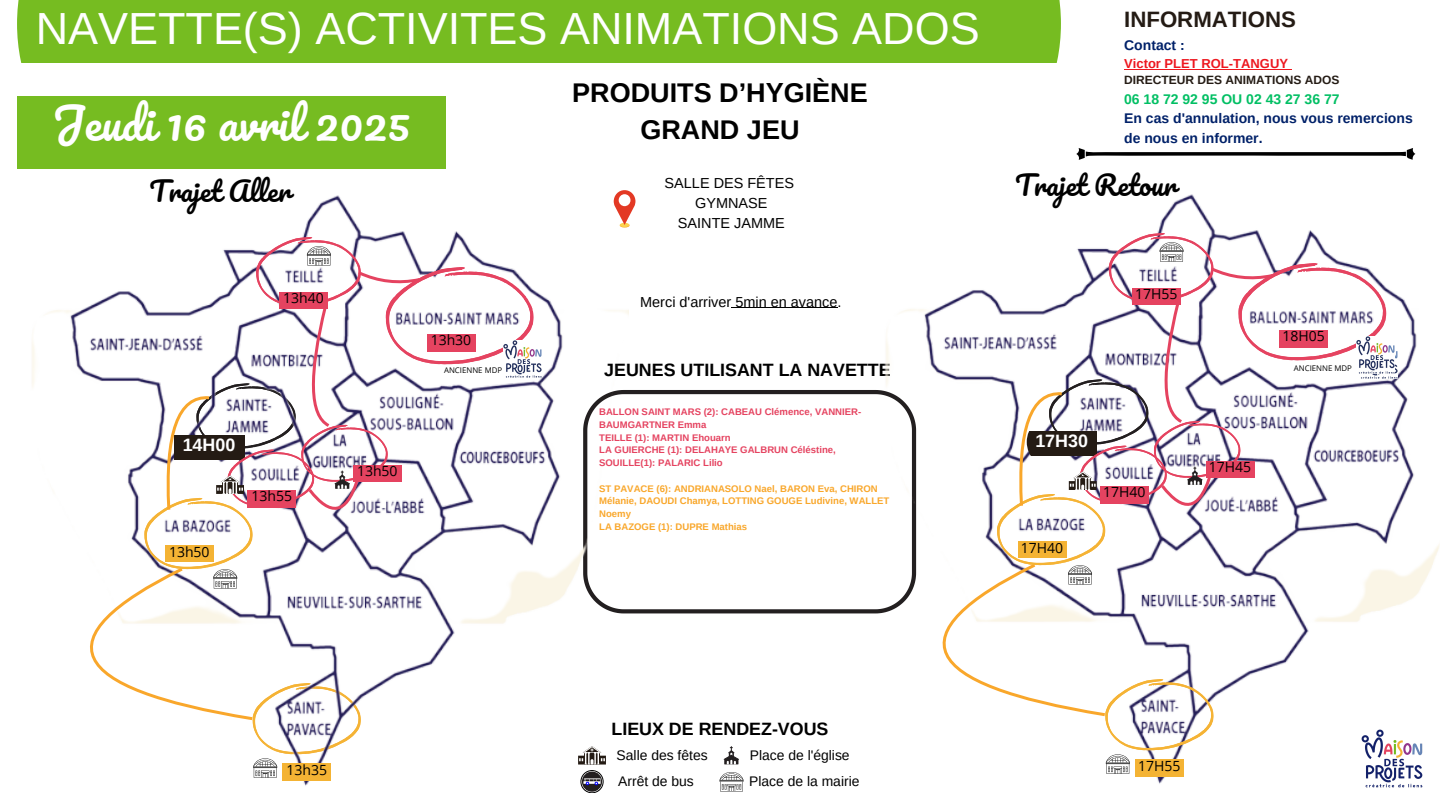
<style>
.page{position:relative;width:1440px;height:810px;background:#fff}
.page>*{position:absolute;margin:0;border:0;box-sizing:border-box;transform-origin:0 0}
.t1{font:45px "Arimo";color:#fff}
.t2{font:43.7px "Pacifico";color:#fff}
.t3{font:700 27px "Arimo";color:#000}
.t4{font:27px "Pacifico";color:#000}
.t5{font:700 22.3px "Arimo";color:#241b14}
.t6{font:700 17.9px "Arimo";color:#fff}
.t7{font:700 17.8px "Arimo";color:#000}
.t8{font:14.5px/20.2px "Arimo";color:#000;text-align:center}
.t9{font:700 14px/19.5px "Arimo";color:#002169}
.t10{font:14px "Open Sans";color:#000}
.t11{font:700 14px "Arimo";color:#00bf63}
.t12{font:13.9px "Arimo";color:#000}
.t13{font:700 13px "Arimo";color:#ed171f}
.t14{font:700 12px "Arimo";color:#241b14}
.t15{font:700 9.6px/12.8px "Arimo";color:#e54360}
.t16{font:700 9.6px/12.8px "Arimo";color:#f9a72b}
.t17{font:7.9px "Open Sans";color:#000}
</style>
<div class="page">
<div style="left:17px;top:0;width:1044px;height:62px;background:#76bc21"></div>
<svg style="left:628px;top:190px;width:7px;height:37px"></svg>
<svg style="left:619px;top:194px;width:12px;height:12px"></svg>
<div style="left:17px;top:96px;width:428px;height:73px;background:#76bc21"></div>
<svg style="left:724px;top:746px;width:15px;height:18px"></svg>
<svg style="left:720px;top:772px;width:24px;height:19px"></svg>
<svg style="left:1076px;top:148px;width:339px;height:12px"></svg>
<hr style="left:731px;top:307px;width:107px;height:1px;background:#000">
<svg style="left:628px;top:390px;width:242px;height:223px"></svg>
<hr style="left:1124px;top:69px;width:164px;height:1px;background:#ed171f">
<img style="left:32px;top:190px;width:596px;height:603px">
<svg style="left:39px;top:565px;width:219px;height:224px"></svg>
<svg style="left:253px;top:683px;width:108px;height:97px"></svg>
<img style="left:870px;top:194px;width:570px;height:594px">
<img style="left:534px;top:340px;width:8px;height:37px">
<img style="left:1386px;top:342px;width:11px;height:37px">
<svg style="left:139px;top:237px;width:395px;height:352px"></svg>
<svg style="left:891px;top:561px;width:219px;height:224px"></svg>
<svg style="left:1105px;top:679px;width:109px;height:97px"></svg>
<img style="left:1386px;top:337px;width:8px;height:36px">
<svg style="left:992px;top:233px;width:394px;height:352px"></svg>
<h3 class="t1" style="left:36px;top:4px;width:945px">NAVETTE(S) ACTIVITES ANIMATIONS ADOS</h3>
<p class="t3" style="left:572px;top:77px;width:297px">PRODUITS D’HYGIÈNE</p>
<h2 class="t2" style="left:52px;top:101px;width:360px">Jeudi 16 avril 2025</h2>
<p class="t3" style="left:640px;top:115px;width:161px">GRAND JEU</p>
<p class="t5" style="left:1124px;top:7px;width:173px">INFORMATIONS</p>
<p class="t9" style="left:1124px;top:35px;width:62px">Contact :</p>
<p class="t13" style="left:1124px;top:57px;width:165px">Victor PLET ROL-TANGUY</p>
<h4 class="t14" style="left:1124px;top:73px;width:217px">DIRECTEUR DES ANIMATIONS ADOS</h4>
<p class="t11" style="left:1124px;top:91px;width:217px">06 18 72 92 95 OU 02 43 27 36 77</p>
<p class="t9" style="left:1124px;top:109px;width:290px">En cas d'annulation, nous vous remercions de nous en informer.</p>
<p class="t4" style="left:150px;top:177px;width:142px">Trajet Aller</p>
<p class="t8" style="left:665px;top:173px;width:131px">SALLE DES FÊTES<br>GYMNASE<br>SAINTE JAMME</p>
<h6 class="t4" style="left:1015px;top:171px;width:163px">Trajet Retour</h6>
<p class="t10" style="left:283px;top:288px;width:42px">13h40</p>
<p class="t8" style="left:640px;top:291px;width:203px">Merci d'arriver 5min en avance.</p>
<p class="t10" style="left:1135px;top:284px;width:44px">17H55</p>
<p class="t10" style="left:431px;top:330px;width:42px">13h30</p>
<p class="t10" style="left:1282px;top:326px;width:44px">18H05</p>
<h6 class="t6" style="left:183px;top:434px;width:54px">14H00</h6>
<p class="t10" style="left:169px;top:542px;width:42px">13h50</p>
<h5 class="t10" style="left:252px;top:486px;width:42px">13h55</h5>
<p class="t10" style="left:357px;top:461px;width:42px">13h50</p>
<p class="t7" style="left:604px;top:360px;width:288px">JEUNES UTILISANT LA NAVETTE</p>
<p class="t17" style="left:444px;top:365px;width:60px">ANCIENNE MDP</p>
<p class="t17" style="left:1294px;top:363px;width:60px">ANCIENNE MDP</p>
<p class="t15" style="left:599px;top:405px;width:264px">BALLON SAINT MARS (2): CABEAU Clémence, VANNIER-<br>BAUMGARTNER Emma</p>
<p class="t15" style="left:599px;top:431px;width:133px">TEILLE (1): MARTIN Ehouarn</p>
<p class="t15" style="left:599px;top:444px;width:238px">LA GUIERCHE (1): DELAHAYE GALBRUN Céléstine,</p>
<p class="t15" style="left:599px;top:456px;width:125px">SOUILLE(1): PALARIC Lilio</p>
<p class="t16" style="left:599px;top:482px;width:292px">ST PAVACE (6): ANDRIANASOLO Nael, BARON Eva, CHIRON<br>Mélanie, DAOUDI Chamya, LOTTING GOUGE Ludivine, WALLET<br>Noemy</p>
<p class="t16" style="left:599px;top:520px;width:150px">LA BAZOGE (1): DUPRE Mathias</p>
<p class="t6" style="left:1035px;top:430px;width:54px">17H30</p>
<h6 class="t10" style="left:1103px;top:482px;width:44px">17H40</h6>
<p class="t10" style="left:1021px;top:538px;width:44px">17H40</p>
<p class="t10" style="left:1209px;top:457px;width:44px">17H45</p>
<p class="t10" style="left:286px;top:760px;width:42px">13h35</p>
<h1 class="t7" style="left:611px;top:719px;width:219px">LIEUX DE RENDEZ-VOUS</h1>
<p class="t12" style="left:617px;top:747px;width:93px">Salle des fêtes</p>
<p class="t12" style="left:618px;top:774px;width:77px">Arrêt de bus</p>
<p class="t12" style="left:750px;top:747px;width:101px">Place de l'église</p>
<p class="t12" style="left:749px;top:774px;width:112px">Place de la mairie</p>
<h6 class="t10" style="left:1138px;top:756px;width:44px">17H55</h6>
</div>
